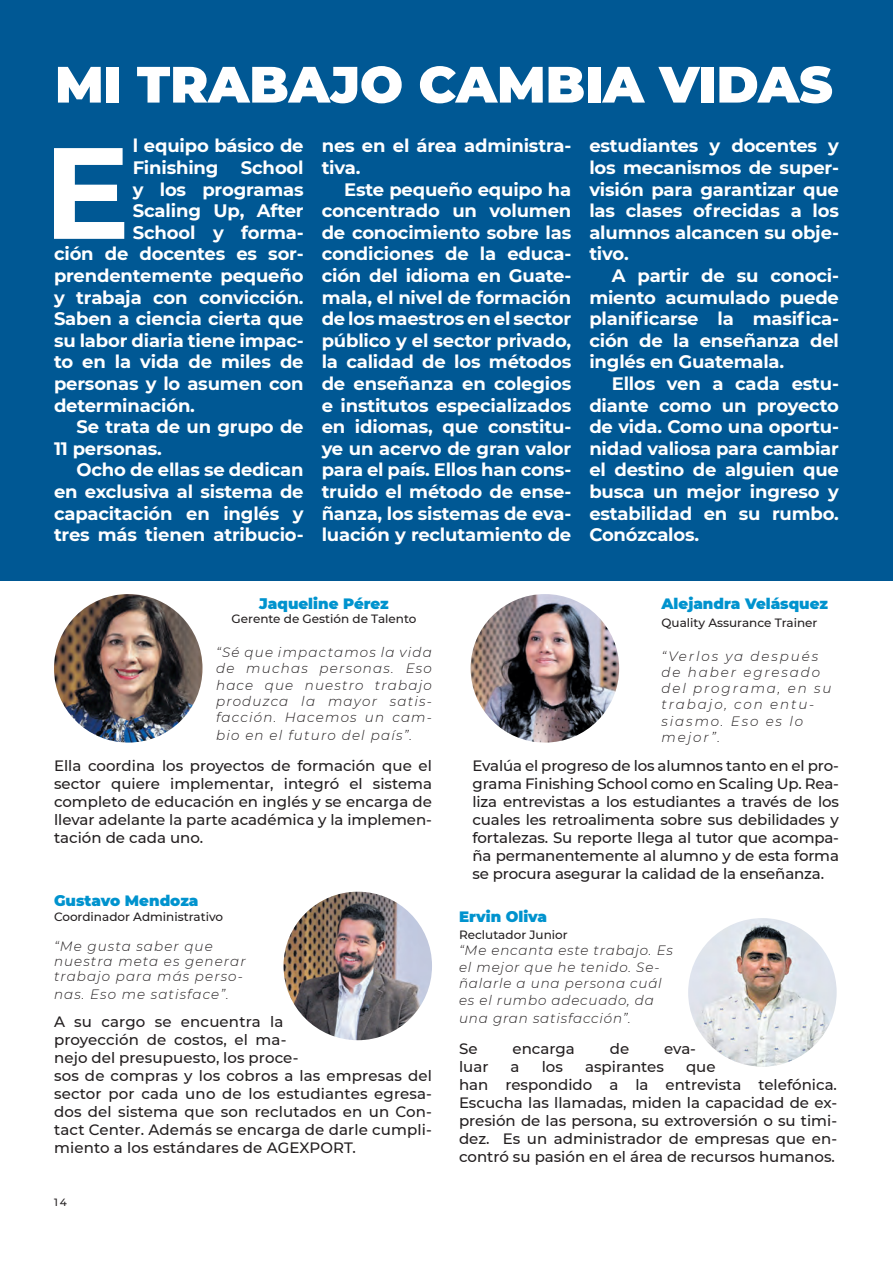
<style>
.page{position:relative;width:893px;height:1263px;background:#fff}
.page>*{position:absolute;margin:0;border:0;box-sizing:border-box;transform-origin:0 0}
.t1{font:700 129.6px "Montserrat";color:#fff}
.t2{font:900 51px "Montserrat";color:#fff}
.t3{font:700 18px/21.6px "Montserrat";letter-spacing:-.01em;color:#fff;text-align:justify}
.t4{font:500 15px/18px "Montserrat";color:#231f20;text-align:justify}
.t5{font:900 15px "Montserrat";color:#0093ce}
.t6{font:italic 300 13.5px/16.2px "Montserrat";letter-spacing:.08em;color:#231f20;text-align:justify}
.t7{font:italic 300 13.5px/16.5px "Montserrat";letter-spacing:.06em;color:#231f20}
.t8{font:italic 300 13.5px/16.2px "Montserrat";letter-spacing:.14em;color:#231f20}
.t9{font:500 12px "Montserrat";color:#231f20}
.t10{font:500 10.5px "Montserrat";color:#231f20}
</style>
<div class="page">
<div style="left:0;top:0;width:893px;height:580px;background:#005894"></div>
<img style="left:54px;top:594px;width:148px;height:148px;border-radius:74px">
<img style="left:471px;top:594px;width:148px;height:148px;border-radius:74px">
<img style="left:688px;top:918px;width:149px;height:149px;border-radius:74px">
<img style="left:284px;top:892px;width:148px;height:148px;border-radius:74px">
<p class="t2" style="left:55px;top:46px;width:779px">MI TRABAJO CAMBIA VIDAS</p>
<p class="t3" style="left:133px;top:134px;width:172px">l equipo básico de</p>
<p class="t3" style="left:133px;top:156px;width:172px">Finishing School</p>
<p class="t3" style="left:133px;top:178px;width:172px">y los programas</p>
<p class="t3" style="left:133px;top:199px;width:172px">Scaling Up, After</p>
<p class="t3" style="left:133px;top:221px;width:172px">School y forma-</p>
<p class="t3" style="left:54px;top:242px;width:251px">ción de docentes es sor-</p>
<p class="t3" style="left:54px;top:264px;width:251px">prendentemente pequeño</p>
<p class="t3" style="left:54px;top:286px;width:251px">y trabaja con convicción.</p>
<p class="t3" style="left:54px;top:307px;width:251px">Saben a ciencia cierta que</p>
<p class="t3" style="left:54px;top:329px;width:251px">su labor diaria tiene impac-</p>
<p class="t3" style="left:54px;top:350px;width:251px">to en la vida de miles de</p>
<p class="t3" style="left:54px;top:372px;width:251px">personas y lo asumen con</p>
<p class="t3" style="left:54px;top:394px;width:142px">determinación.</p>
<p class="t3" style="left:54px;top:415px;width:251px;text-indent:22px">Se trata de un grupo de<br>11 personas.</p>
<p class="t3" style="left:54px;top:458px;width:251px;text-indent:22px">Ocho de ellas se dedican en exclusiva al sistema de capacitación en inglés y tres más tienen atribucio-</p>
<p class="t1" style="left:43px;top:99px;width:88px">E</p>
<p class="t3" style="left:322px;top:134px;width:251px">nes en el área administra&shy;tiva.</p>
<p class="t3" style="left:322px;top:178px;width:251px;text-indent:22px">Este pequeño equipo ha concentrado un volumen de conocimiento sobre las condiciones de la educa&shy;ción del idioma en Guate&shy;mala, el nivel de formación de los maestros en el sector público y el sector privado, la calidad de los métodos de enseñanza en colegios e institutos especializados en idiomas, que constitu&shy;ye un acervo de gran valor para el país. Ellos han cons&shy;truido el método de ense&shy;ñanza, los sistemas de eva&shy;luación y reclutamiento de</p>
<p class="t3" style="left:589px;top:134px;width:251px">estudiantes y docentes y los mecanismos de super&shy;visión para garantizar que las clases ofrecidas a los alumnos alcancen su obje&shy;tivo.</p>
<p class="t3" style="left:589px;top:264px;width:251px;text-indent:22px">A partir de su conoci&shy;miento acumulado puede planificarse la masifica&shy;ción de la enseñanza del inglés en Guatemala.</p>
<p class="t3" style="left:589px;top:372px;width:251px;text-indent:22px">Ellos ven a cada estu&shy;diante como un proyecto de vida. Como una oportu&shy;nidad valiosa para cambiar el destino de alguien que busca un mejor ingreso y estabilidad en su rumbo.<br>Conózcalos.</p>
<p class="t5" style="left:259px;top:592px;width:131px">Jaqueline Pérez</p>
<p class="t9" style="left:232px;top:610px;width:186px">Gerente de Gestión de Talento</p>
<p class="t6" style="left:216px;top:644px;width:218px">“Sé que impactamos la vida de muchas personas. Eso hace que nuestro trabajo produzca la mayor satis&shy;facción. Hacemos un cam-</p>
<p class="t6" style="left:216px;top:727px;width:198px">bio en el futuro del país”.</p>
<p class="t4" style="left:54px;top:756px;width:379px">Ella coordina los proyectos de formación que el sector quiere implementar, integró el sistema completo de educación en inglés y se encarga de llevar adelante la parte académica y la implemen&shy;tación de cada uno.</p>
<p class="t5" style="left:54px;top:889px;width:146px">Gustavo Mendoza</p>
<p class="t9" style="left:54px;top:908px;width:171px">Coordinador Administrativo</p>
<p class="t6" style="left:54px;top:938px;width:193px;line-height:15px;text-align:left">“Me gusta saber que nuestra meta es generar trabajo para más perso-</p>
<p class="t6" style="left:54px;top:985px;width:176px">nas. Eso me satisface”.</p>
<p class="t4" style="left:54px;top:1012px;width:380px;text-align:left">A su cargo se encuentra la<br>proyección de costos, el ma-<br>nejo del presupuesto, los proce-<br>sos de compras y los cobros a las empresas del sector por cada uno de los estudiantes egresa&shy;dos del sistema que son reclutados en un Con&shy;tact Center. Además se encarga de darle cumpli&shy;miento a los estándares de AGEXPORT.</p>
<p class="t10" style="left:54px;top:1195px;width:15px">14</p>
<p class="t5" style="left:662px;top:592px;width:168px">Alejandra Velásquez</p>
<p class="t9" style="left:662px;top:614px;width:157px">Quality Assurance Trainer</p>
<p class="t8" style="left:662px;top:647px;width:172px">“Verlos ya después de haber egresado del programa, en su trabajo, con entu&shy;siasmo. Eso es lo mejor”.</p>
<p class="t4" style="left:472px;top:756px;width:368px">Evalúa el progreso de los alumnos tanto en el pro&shy;grama Finishing School como en Scaling Up. Rea&shy;liza entrevistas a los estudiantes a través de los cuales les retroalimenta sobre sus debilidades y fortalezas. Su reporte llega al tutor que acompa&shy;ña permanentemente al alumno y de esta forma se procura asegurar la calidad de la enseñanza.</p>
<p class="t5" style="left:459px;top:905px;width:90px">Ervin Oliva</p>
<p class="t9" style="left:459px;top:926px;width:110px">Reclutador Junior</p>
<p class="t7" style="left:459px;top:941px;width:215px">“Me encanta este trabajo. Es el mejor que he tenido. Se&shy;ñalarle a una persona cuál es el rumbo adecuado, da</p>
<p class="t7" style="left:459px;top:1009px;width:173px">una gran satisfacción”.</p>
<p class="t4" style="left:459px;top:1039px;width:20px">Se</p>
<p class="t4" style="left:512px;top:1039px;width:64px">encarga</p>
<p class="t4" style="left:610px;top:1039px;width:21px">de</p>
<p class="t4" style="left:664px;top:1039px;width:33px">eva-</p>
<p class="t4" style="left:459px;top:1057px;width:31px">luar</p>
<p class="t4" style="left:511px;top:1057px;width:10px">a</p>
<p class="t4" style="left:542px;top:1057px;width:23px">los</p>
<p class="t4" style="left:585px;top:1057px;width:80px">aspirantes</p>
<p class="t4" style="left:459px;top:1057px;width:380px;text-align:left;text-indent:227px">que<br>han respondido a la entrevista telefónica.<br>Escucha las llamadas, miden la capacidad de ex&shy;presión de las persona, su extroversión o su timi&shy;dez. Es un administrador de empresas que en&shy;contró su pasión en el área de recursos humanos.</p>
</div>
